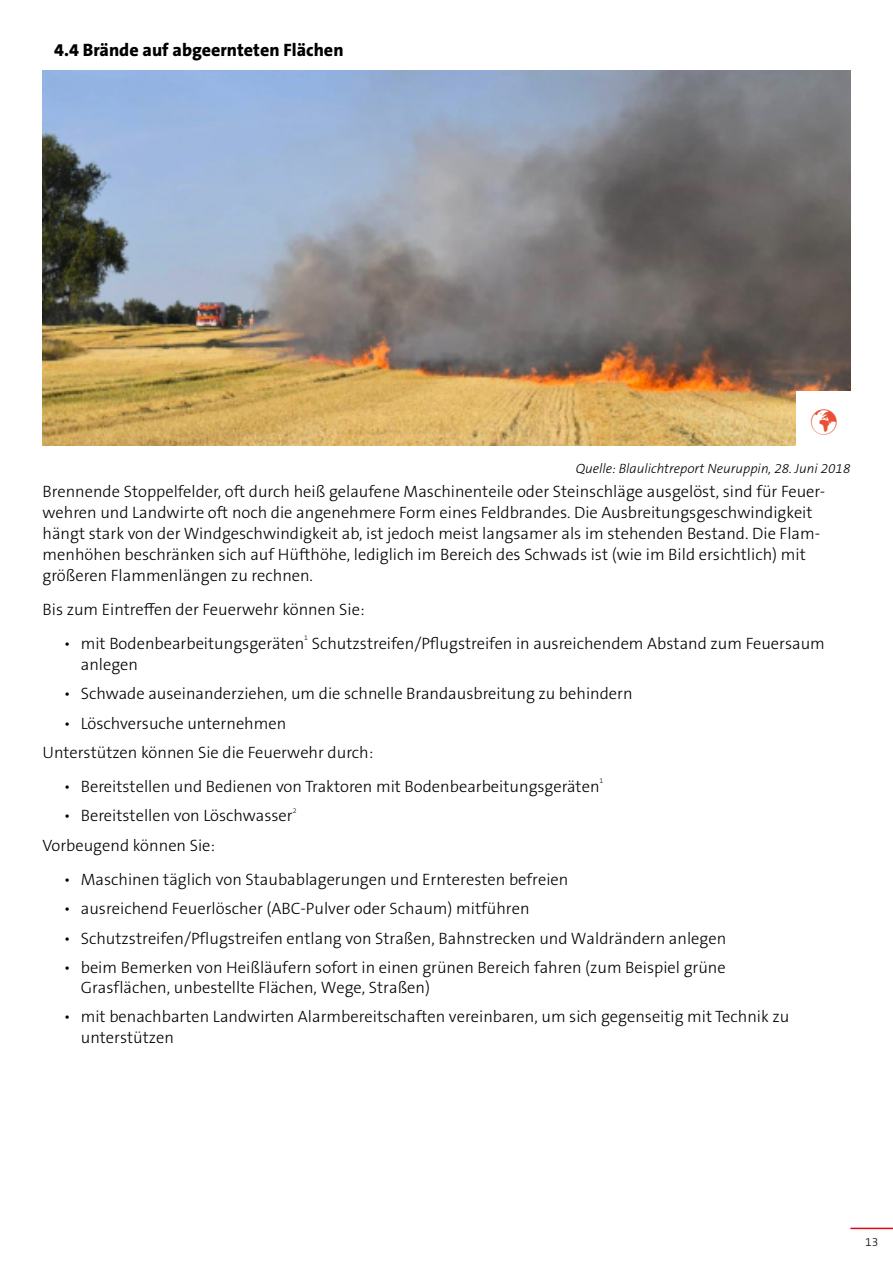
<style>
.page{position:relative;width:893px;height:1263px;background:#fff}
.page>*{position:absolute;margin:0;border:0;box-sizing:border-box;transform-origin:0 0}
.Kapitel_-_2__Ebene{font:800 18px "The Sans B W8";color:#000}
.Absatz_-_Punktaufzäh{font:300 16.5px/19.5px "The Sans B W3";color:#000}
.Absatz{font:300 16.5px/21px "The Sans B W3";color:#000}
.Bildunterschrift{font:italic 300 13.5px "The Sans B W3";color:#000}
.t1{font:300 12px "The Sans B W3";color:#000}
.Absatz_-_Punktaufzäh-2{font:300 7.05px "The Sans B W3";color:#000}
</style>
<div class="page">
<hr style="left:850px;top:1228px;width:43px;height:1px;background:#e30613">
<img style="left:43px;top:70px;width:807px;height:376px">
<div style="left:796px;top:391px;width:55px;height:55px;background:#fff"></div>
<p class="Kapitel_-_2__Ebene" style="left:54px;top:38px;width:291px">4.4 Brände auf abgeernteten Flächen</p>
<p class="Bildunterschrift" style="left:576px;top:460px;width:276px">Quelle: Blaulichtreport Neuruppin, 28. Juni 2018</p>
<p class="Absatz" style="left:43px;top:481px;width:784px">Brennende Stoppelfelder, oft durch heiß gelaufene Maschinenteile oder Steinschläge ausgelöst, sind für Feuer&shy;wehren und Landwirte oft noch die angenehmere Form eines Feldbrandes. Die Ausbreitungsgeschwindigkeit hängt stark von der Windgeschwindigkeit ab, ist jedoch meist langsamer als im stehenden Bestand. Die Flam&shy;menhöhen beschränken sich auf Hüfthöhe, lediglich im Bereich des Schwads ist (wie im Bild ersichtlich) mit größeren Flammenlängen zu rechnen.</p>
<p class="Absatz" style="left:43px;top:599px;width:324px">Bis zum Eintreffen der Feuerwehr können Sie:</p>
<p class="Absatz_-_Punktaufzäh" style="left:64px;top:633px;width:242px">• mit Bodenbearbeitungsgeräten</p>
<p class="Absatz_-_Punktaufzäh-2" style="left:304px;top:633px;width:5px">1</p>
<p class="Absatz_-_Punktaufzäh" style="left:312px;top:633px;width:515px">Schutzstreifen/Pflugstreifen in ausreichendem Abstand zum Feuersaum</p>
<p class="Absatz_-_Punktaufzäh" style="left:81px;top:654px;width:59px">anlegen</p>
<p class="Absatz_-_Punktaufzäh" style="left:64px;top:684px;width:570px">• Schwade auseinanderziehen, um die schnelle Brandausbreitung zu behindern</p>
<p class="Absatz_-_Punktaufzäh" style="left:64px;top:713px;width:224px">• Löschversuche unternehmen</p>
<p class="Absatz" style="left:43px;top:742px;width:332px">Unterstützen können Sie die Feuerwehr durch:</p>
<p class="Absatz_-_Punktaufzäh" style="left:64px;top:777px;width:537px">• Bereitstellen und Bedienen von Traktoren mit Bodenbearbeitungsgeräten</p>
<p class="Absatz_-_Punktaufzäh-2" style="left:600px;top:776px;width:5px">1</p>
<p class="Absatz_-_Punktaufzäh" style="left:64px;top:806px;width:230px">• Bereitstellen von Löschwasser</p>
<p class="Absatz_-_Punktaufzäh-2" style="left:293px;top:806px;width:5px">2</p>
<p class="Absatz" style="left:43px;top:835px;width:174px">Vorbeugend können Sie:</p>
<p class="Absatz_-_Punktaufzäh" style="left:64px;top:869px;width:506px">• Maschinen täglich von Staubablagerungen und Ernteresten befreien</p>
<p class="Absatz_-_Punktaufzäh" style="left:64px;top:899px;width:467px">• ausreichend Feuerlöscher (ABC-Pulver oder Schaum) mitführen</p>
<p class="Absatz_-_Punktaufzäh" style="left:64px;top:928px;width:664px">• Schutzstreifen/Pflugstreifen entlang von Straßen, Bahnstrecken und Waldrändern anlegen</p>
<p class="Absatz_-_Punktaufzäh" style="left:81px;top:958px;width:646px;text-indent:-17px">• beim Bemerken von Heißläufern sofort in einen grünen Bereich fahren (zum Beispiel grüne<br>Grasflächen, unbestellte Flächen, Wege, Straßen)</p>
<p class="Absatz_-_Punktaufzäh" style="left:81px;top:1006px;width:710px;line-height:21px;text-indent:-17px">• mit benachbarten Landwirten Alarmbereitschaften vereinbaren, um sich gegenseitig mit Technik zu unterstützen</p>
<p class="t1" style="left:865px;top:1234px;width:15px">13</p>
</div>
